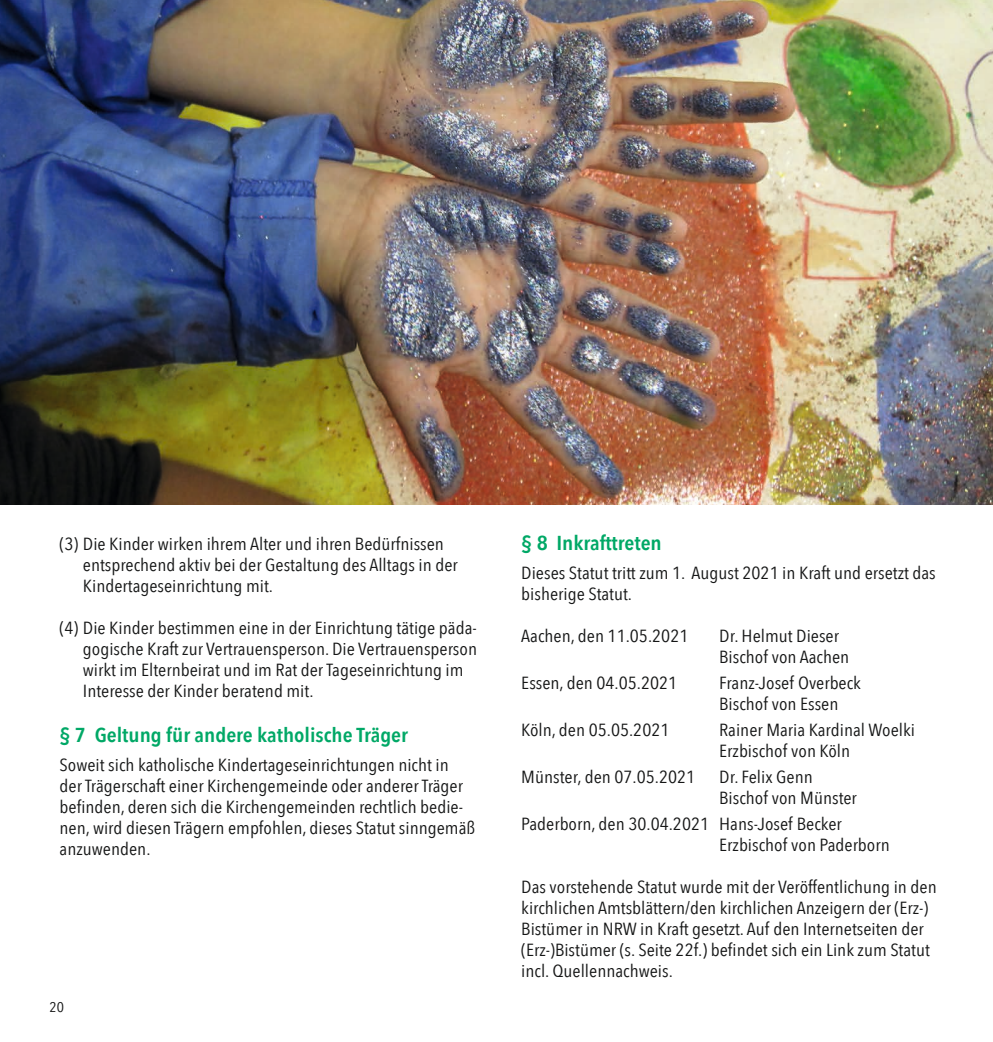
<style>
.page{position:relative;width:993px;height:1042px;background:#fff}
.page>*{position:absolute;margin:0;border:0;box-sizing:border-box;transform-origin:0 0}
.t1{font:600 20.12px "Avenir Next Condensed";color:#00a866;scale:1.1 1}
.t2{font:17.5px/21px "Avenir Next Condensed";color:#151616;scale:1.1 1}
.t3{font:14px "Avenir Next Condensed";color:#151616;scale:1.1 1}
</style>
<div class="page">
<img style="left:0;top:0;width:992px;height:505px">
<p class="t2" style="left:83px;top:533px;width:342px;text-indent:-23px">(3) Die Kinder wirken ihrem Alter und ihren Bedürfnissen entsprechend aktiv bei der Gestaltung des Alltags in der<br>Kindertageseinrichtung mit.</p>
<p class="t2" style="left:83px;top:617px;width:360px;text-indent:-23px">(4) Die Kinder bestimmen eine in der Einrichtung tätige päda&shy;gogische Kraft zur Vertrauensperson. Die Vertrauensperson wirkt im Elternbeirat und im Rat der Tageseinrichtung im Interesse der Kinder beratend mit.</p>
<p class="t1" style="left:60px;top:718px;width:318px">§ 7 Geltung für andere katholische Träger</p>
<p class="t2" style="left:60px;top:753px;width:379px">Soweit sich katholische Kindertageseinrichtungen nicht in der Trägerschaft einer Kirchengemeinde oder anderer Träger befinden, deren sich die Kirchengemeinden rechtlich bedie&shy;nen, wird diesen Trägern empfohlen, dieses Statut sinngemäß anzuwenden.</p>
<p class="t3" style="left:50px;top:995px;width:15px">20</p>
<p class="t1" style="left:521px;top:526px;width:129px">§ 8 Inkrafttreten</p>
<p class="t2" style="left:521px;top:561px;width:378px">Dieses Statut tritt zum 1. August 2021 in Kraft und ersetzt das bisherige Statut.</p>
<p class="t2" style="left:521px;top:624px;width:153px">Aachen, den 11.05.2021</p>
<p class="t2" style="left:719px;top:624px;width:120px">Dr. Helmut Dieser<br>Bischof von Aachen</p>
<p class="t2" style="left:521px;top:671px;width:143px">Essen, den 04.05.2021</p>
<p class="t2" style="left:719px;top:671px;width:130px">Franz-Josef Overbeck<br>Bischof von Essen</p>
<p class="t2" style="left:521px;top:718px;width:136px">Köln, den 05.05.2021</p>
<p class="t2" style="left:719px;top:718px;width:179px">Rainer Maria Kardinal Woelki<br>Erzbischof von Köln</p>
<p class="t2" style="left:521px;top:765px;width:159px">Münster, den 07.05.2021</p>
<p class="t2" style="left:719px;top:765px;width:127px">Dr. Felix Genn<br>Bischof von Münster</p>
<p class="t2" style="left:719px;top:812px;width:156px;text-indent:-198px">Paderborn, den 30.04.2021 Hans-Josef Becker<br>Erzbischof von Paderborn</p>
<p class="t2" style="left:521px;top:875px;width:379px">Das vorstehende Statut wurde mit der Veröffentlichung in den kirchlichen Amtsblättern/den kirchlichen Anzeigern der (Erz-)<br>Bistümer in NRW in Kraft gesetzt. Auf den Internetseiten der (Erz-)Bistümer (s. Seite 22f.) befindet sich ein Link zum Statut incl. Quellennachweis.</p>
</div>
